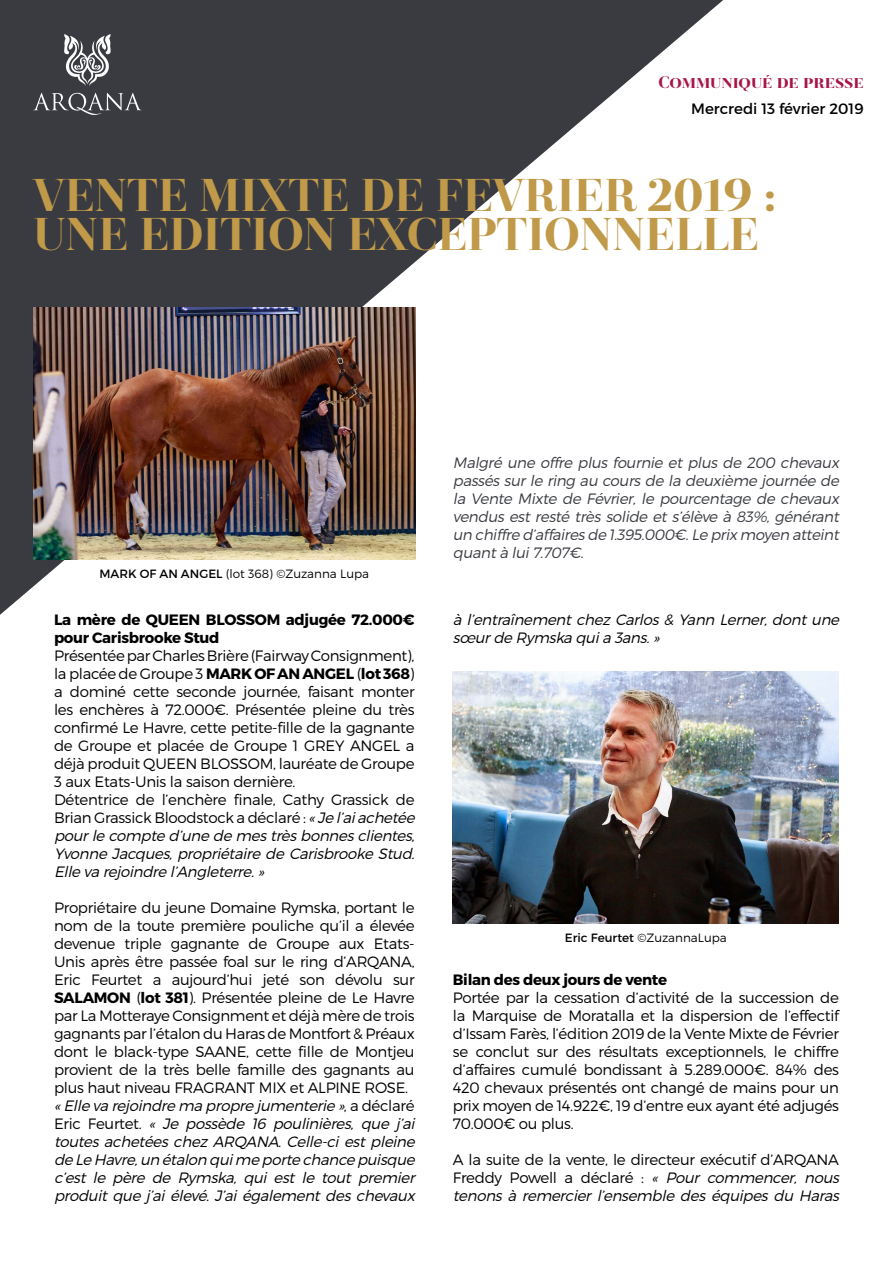
<style>
.page{position:relative;width:893px;height:1263px;background:#fff}
.page>*{position:absolute;margin:0;border:0;box-sizing:border-box;transform-origin:0 0}
.t1{font:900 49.5px/39px "Revista";color:#c09949}
.t2{font:900 18px "Revista";color:#a61548}
.t3{font:300 15px/18px "Montserrat";letter-spacing:-.02em;color:#000}
.t4{font:italic 300 15px/18px "Montserrat";letter-spacing:-.02em;color:#393b41;text-align:justify}
.t5{font:700 15px/18px "Montserrat";letter-spacing:-.02em;color:#000}
.t6{font:italic 300 15px/18px "Montserrat";color:#000}
.t7{font:15px "Montserrat";color:#000}
.t8{font:300 12px "Montserrat";color:#000}
.s1{font-weight:400}
.s2{font-weight:700}
.s3{font-style:italic}
</style>
<div class="page">
<svg style="left:0;top:0;width:723px;height:615px"></svg>
<svg style="left:64px;top:34px;width:47px;height:52px"></svg>
<svg style="left:33px;top:93px;width:109px;height:22px;background:#5c5e63"></svg>
<img style="left:33px;top:307px;width:383px;height:252px">
<img style="left:453px;top:672px;width:386px;height:252px">
<p class="t2" style="left:658px;top:72px;width:207px">Communiqué de presse</p>
<p class="t7" style="left:691px;top:100px;width:174px">Mercredi 13 février 2019</p>
<h1 class="t1" style="left:33px;top:178px;width:745px">VENTE MIXTE DE FEVRIER 2019 :<br>UNE EDITION EXCEPTIONNELLE</h1>
<p class="t8" style="left:99px;top:566px;width:271px"><span class="s1">MARK OF AN ANGEL</span> (lot 368) ©Zuzanna Lupa</p>
<p class="t5" style="left:54px;top:611px;width:362px">La mère de QUEEN BLOSSOM adjugée 72.000€ pour Carisbrooke Stud</p>
<p class="t3" style="left:54px;top:646px;width:366px">Présentée par Charles Brière (Fairway Consignment), la placée de Groupe 3 <span class="s2">MARK OF AN ANGEL</span> (<span class="s2">lot 368</span>) a dominé cette seconde journée, faisant monter les enchères à 72.000€. Présentée pleine du très confirmé Le Havre, cette petite-fille de la gagnante de Groupe et placée de Groupe 1 GREY ANGEL a déjà produit QUEEN BLOSSOM, lauréate de Groupe 3 aux Etats-Unis la saison dernière.<br>Détentrice de l’enchère finale, Cathy Grassick de Brian Grassick Bloodstock a déclaré : <span class="s3">«Je l’aiachetée pourle compte d’une de mestrèsbonnesclientes, Yvonne Jacques, propriétaire de Carisbrooke Stud.<br>Elle va rejoindre l’Angleterre.»</span></p>
<p class="t3" style="left:54px;top:898px;width:366px">Propriétaire du jeune Domaine Rymska, portant le nom de la toute première pouliche qu’il a élevée devenue triple gagnante de Groupe aux Etats-Unis après être passée foal sur le ring d’ARQANA, Eric Feurtet a aujourd’hui jeté son dévolu sur <span class="s2">SALAMON</span> (<span class="s2">lot 381</span>). Présentée pleine de Le Havre par La Motteraye Consignment et déjà mère de trois gagnants par l’étalon du Haras de Montfort &amp; Préaux dont le black-type SAANE, cette fille de Montjeu provient de la très belle famille des gagnants au plus haut niveau FRAGRANT MIX et ALPINE ROSE. <span class="s3">«Elle va rejoindre ma propre jumenterie »</span>, a d é c l a r é E r i c Fe u rt e t . <span class="s3">« Je possède 16 poulinières, que j ’ai toutes achetées chez ARQANA. Celle-ci est pleine de Le Havre,un étalon quime porte chance puisque c’est le père de Rymska, qui est le tout premier produit que j ’ai élevé. J’ai également des chevaux</span></p>
<p class="t4" style="left:453px;top:453px;width:391px">Malgré une offre plus fournie et plus de 200 chevaux passés sur le ring au cours de la deuxième journée de la Vente Mixte de Février, le pourcentage de chevaux vendus est resté très solide et s’élève à 83%, générant un chiffre d’affaires de 1.395.000€.Le prix moyen atteint quantà lui7.707€.</p>
<p class="t6" style="left:453px;top:610px;width:391px">à l’entraînement chez Carlos &amp; Yann Lerner, dont une sœurde Rymska quia 3ans.»</p>
<p class="t8" style="left:565px;top:930px;width:163px"><span class="s1">Eric Feurtet</span> ©ZuzannaLupa</p>
<p class="t5" style="left:453px;top:971px;width:216px">Bilan des deux jours de vente</p>
<p class="t3" style="left:453px;top:988px;width:388px;text-align:justify">Portée par la cessation d’activité de la succession de la Marquise de Moratalla et la dispersion de l’effectif d’Issam Farès, l’édition 2019 de la Vente Mixte de Février se conclut sur des résultats exceptionnels, le chiffre d’affaires cumulé bondissant à 5.289.000€. 84% des 420 chevaux présentés ont changé de mains pour un prix moyen de 14.922€, 19 d’entre eux ayant été adjugés 70.000€ ou plus.</p>
<p class="t3" style="left:453px;top:1150px;width:391px">A la suite de la vente, le directeur exécutif d’ARQANA<br>Freddy Powell a déclaré : <span class="s3">« Pour commencer, nous tenons à remercier l’ensemble des équipes du Haras</span></p>
</div>
